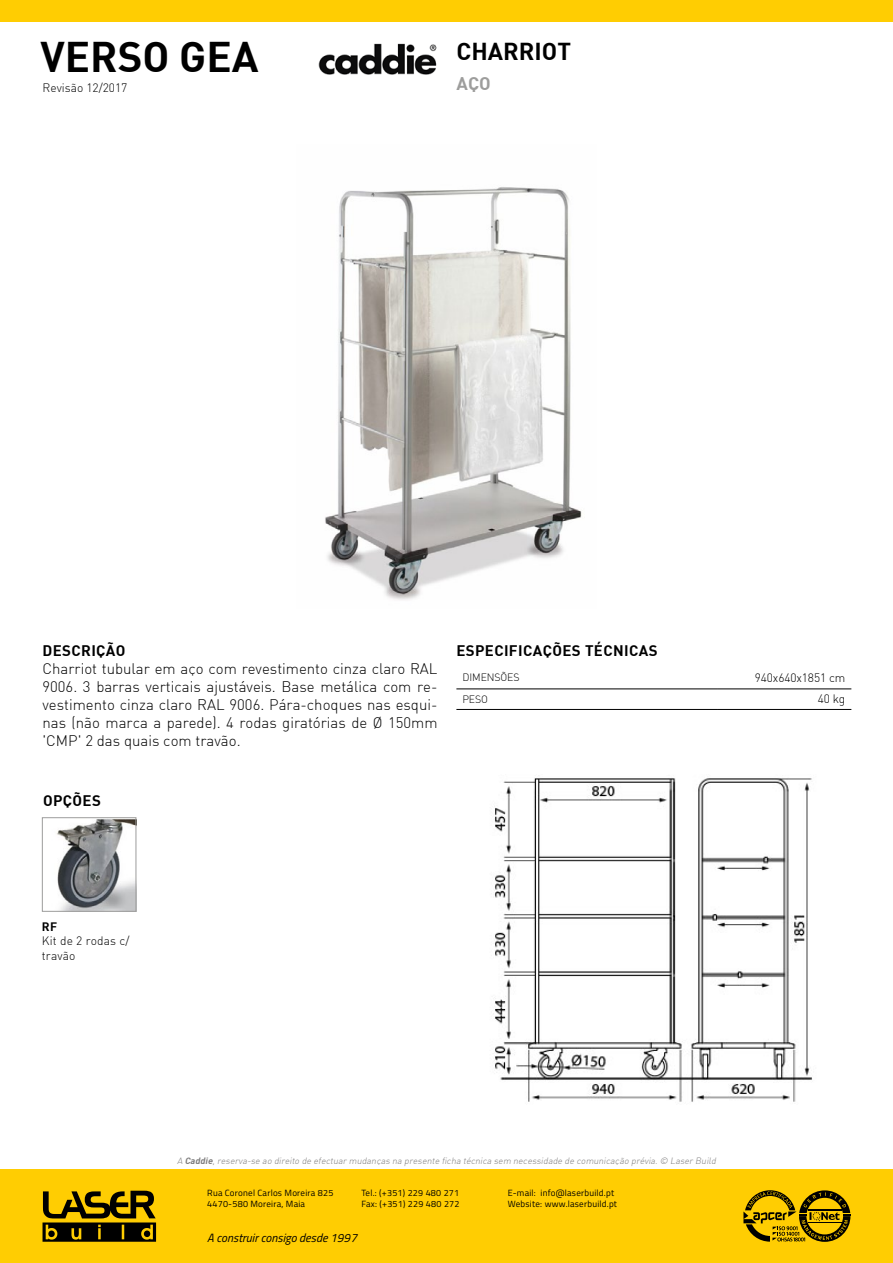
<style>
.page{position:relative;width:893px;height:1263px;background:#fff}
.page>*{position:absolute;margin:0;border:0;box-sizing:border-box;transform-origin:0 0}
.t1{font:700 42px "DI Nbek";color:#000}
.t2{font:700 24px "DI Nbek";color:#000}
.t3{font:700 18px "DI Nbek";color:#9d9d9c}
.t4{font:300 15px/18px "DI Nbek";color:#000;text-align:justify}
.t5{font:700 15px "DI Nbek";letter-spacing:.025em;color:#000}
.t6{font:300 12px/14.4px "DI Nbek";color:#000}
.t7{font:italic 12px "Titillium";color:#000}
.t8{font:700 12px "DI Nbek";color:#000}
.t9{font:300 10.5px "DI Nbek";letter-spacing:-.01em;color:#000}
.t10{font:9px/10.8px "Titillium";letter-spacing:.025em;color:#000}
.t11{font:italic 300 9px "DI Nbek";color:#7c7b7b}
.s1{font-weight:700}
</style>
<div class="page">
<div style="left:0;top:0;width:893px;height:21px;background:#ffcd02"></div>
<div style="left:0;top:1169px;width:893px;height:94px;background:#ffcd02"></div>
<svg style="left:43px;top:1191px;width:113px;height:51px"></svg>
<svg style="left:743px;top:1190px;width:107px;height:52px"></svg>
<img style="left:319px;top:43px;width:118px;height:32px">
<hr style="left:456px;top:689px;width:262px;height:1px;background:#000">
<hr style="left:718px;top:689px;width:133px;height:1px;background:#000">
<hr style="left:456px;top:709px;width:262px;height:1px;background:#000">
<hr style="left:718px;top:709px;width:133px;height:1px;background:#000">
<img style="left:325px;top:187px;width:257px;height:413px">
<img style="left:56px;top:819px;width:78px;height:91px">
<div style="left:42px;top:817px;width:94px;height:95px;border:1px solid #9d9d9c"></div>
<img style="left:493px;top:778px;width:319px;height:324px">
<h1 class="t1" style="left:40px;top:30px;width:220px">VERSO GEA</h1>
<h2 class="t2" style="left:457px;top:35px;width:116px">CHARRIOT</h2>
<p class="t6" style="left:43px;top:80px;width:86px">Revisão 12/2017</p>
<p class="t3" style="left:457px;top:72px;width:36px">AÇO</p>
<p class="t5" style="left:43px;top:640px;width:85px">DESCRIÇÃO</p>
<p class="t4" style="left:43px;top:659px;width:396px">Charriot tubular em aço com revestimento cinza claro RAL 9006. 3 barras verticais ajustáveis. Base metálica com re&shy;vestimento cinza claro RAL 9006. Pára-choques nas esqui&shy;nas (não marca a parede). 4 rodas giratórias de Ø 150mm 'CMP' 2 das quais com travão.</p>
<p class="t5" style="left:43px;top:790px;width:59px">OPÇÕES</p>
<p class="t5" style="left:456px;top:640px;width:203px">ESPECIFICAÇÕES TÉCNICAS</p>
<p class="t9" style="left:462px;top:671px;width:59px">DIMENSÕES</p>
<p class="t6" style="left:755px;top:670px;width:92px">940x640x1851 cm</p>
<p class="t9" style="left:462px;top:693px;width:27px">PESO</p>
<p class="t6" style="left:818px;top:692px;width:29px">40 kg</p>
<p class="t8" style="left:42px;top:918px;width:17px">RF</p>
<p class="t6" style="left:42px;top:933px;width:89px">Kit de 2 rodas c/ travão</p>
<p class="t11" style="left:177px;top:1155px;width:542px">A <span class="s1">Caddie</span>,reserva-se ao direito de efectuar mudanças na presente ficha técnica sem necessidade de comunicação prévia.© Laser Build</p>
<p class="t10" style="left:207px;top:1187px;width:128px">Rua Coronel Carlos Moreira 825<br>4470-580 Moreira, Maia</p>
<p class="t10" style="left:361px;top:1187px;width:100px">Tel.: (+351) 229 480 271<br>Fax: (+351) 229 480 272</p>
<p class="t10" style="left:508px;top:1187px;width:111px">E-mail: info@laserbuild.pt<br>Website: www.laserbuild.pt</p>
<p class="t7" style="left:207px;top:1229px;width:151px">A construir consigo desde 1997</p>
</div>
